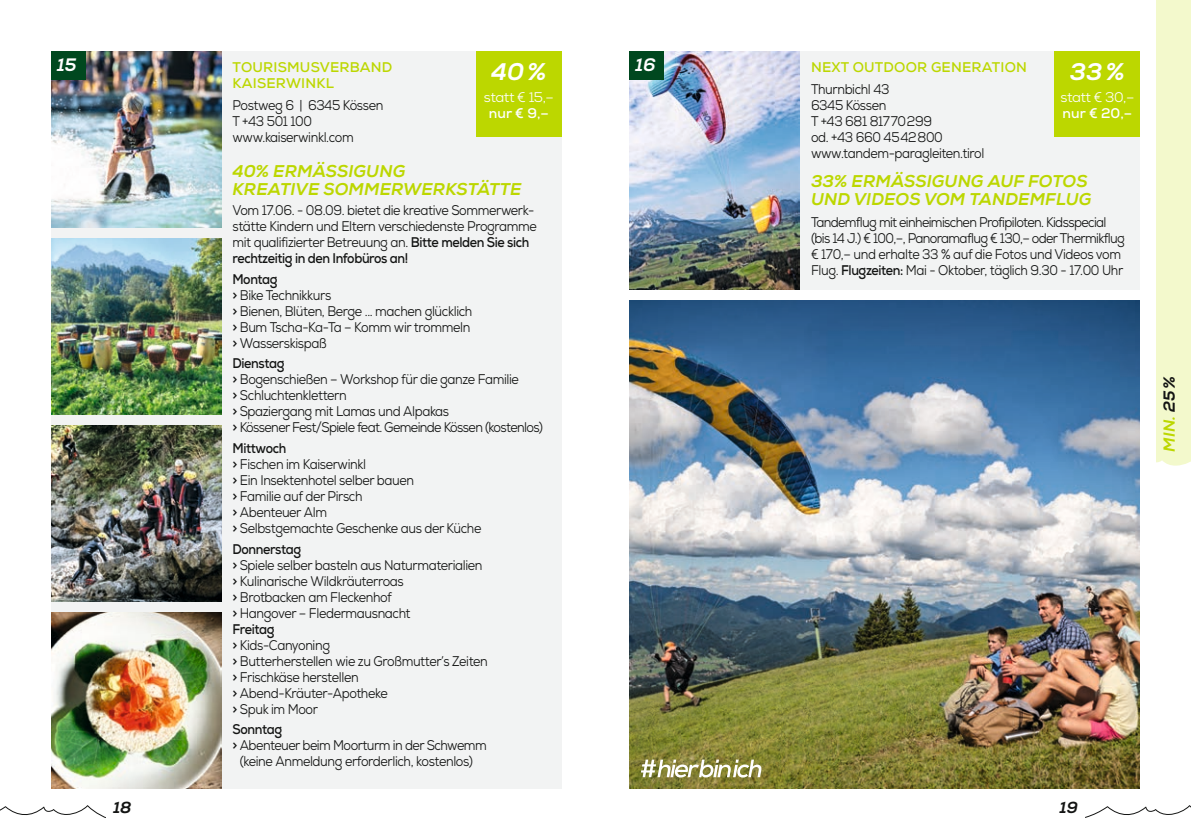
<style>
.page{position:relative;width:1191px;height:840px;background:#fff}
.page>*{position:absolute;margin:0;border:0;box-sizing:border-box;transform-origin:0 0}
.t1{font:italic 800 24px "Nexa";color:#fff}
.t2{font:italic 800 18px "Nexa";color:#fff}
.t3{font:italic 800 17px/18px "Nexa";letter-spacing:.005em;color:#bcd700}
.t4{font:italic 800 16px "Nexa";color:#bcd700}
.t5{font:italic 800 16px "Nexa";color:#131413}
.t6{font:14px/16px "Nexa";letter-spacing:-.03em;color:#131413;scale:.9 1}
.t7{font:14px/16px "Nexa";letter-spacing:-.05em;color:#131413;scale:.9 1}
.t8{font:700 14px/16px "Nexa";letter-spacing:.015em;color:#bcd700}
.t9{font:14px "Nexa";letter-spacing:-.03em;color:#fff}
.t10{font:700 14px "Nexa";color:#fff}
.t11{font:700 14px "Nexa";letter-spacing:-.03em;color:#131413;scale:.9 1}
.s1{font-weight:700}
.s2{color:#131413}
</style>
<div class="page">
<svg style="left:1085px;top:805px;width:106px;height:12px"></svg>
<div style="left:1157px;top:0;width:34px;height:468px;background:#f3f9cc"></div>
<svg style="left:1157px;top:460px;width:34px;height:8px"></svg>
<svg style="left:0;top:805px;width:106px;height:12px"></svg>
<div style="left:51px;top:51px;width:510px;height:737px;background:#f2f3f3"></div>
<img style="left:51px;top:51px;width:170px;height:176px">
<img style="left:51px;top:238px;width:170px;height:176px">
<img style="left:51px;top:425px;width:170px;height:176px">
<img style="left:51px;top:612px;width:170px;height:176px">
<div style="left:476px;top:51px;width:85px;height:85px;background:#bcd700"></div>
<div style="left:51px;top:51px;width:34px;height:28px;background:#00481f"></div>
<img style="left:629px;top:300px;width:511px;height:488px">
<svg style="left:641px;top:759px;width:120px;height:18px"></svg>
<div style="left:629px;top:51px;width:511px;height:238px;background:#f2f3f3"></div>
<div style="left:1054px;top:51px;width:86px;height:85px;background:#bcd700"></div>
<img style="left:629px;top:51px;width:170px;height:238px">
<div style="left:629px;top:51px;width:34px;height:28px;background:#00481f"></div>
<p class="t2" style="left:635px;top:53px;width:22px">16</p>
<p class="t2" style="left:57px;top:53px;width:21px">15</p>
<h1 class="t1" style="left:1069px;top:57px;width:57px">33 %</h1>
<p class="t9" style="left:1060px;top:88px;width:75px">statt € 30,–</p>
<p class="t10" style="left:1062px;top:104px;width:71px">nur € 20,–</p>
<p class="t8" style="left:233px;top:59px;width:161px">TOURISMUSVERBAND<br>KAISERWINKL</p>
<p class="t6" style="left:232px;top:97px;width:169px">Postweg 6 | 6345 Kössen<br>T +43 501 100 www.kaiserwinkl.com</p>
<p class="t8" style="left:811px;top:59px;width:217px">NEXT OUTDOOR GENERATION</p>
<p class="t6" style="left:811px;top:81px;width:194px">Thurnbichl 43<br>6345 Kössen<br>T +43 681 817 70 299<br>od. +43 660 45 42 800 www.tandem-paragleiten.tirol</p>
<h1 class="t1" style="left:491px;top:57px;width:57px">40 %</h1>
<p class="t9" style="left:484px;top:88px;width:72px">statt € 15,–</p>
<p class="t10" style="left:489px;top:104px;width:61px">nur € 9,–</p>
<p class="t3" style="left:232px;top:162px;width:290px">40% ERMÄSSIGUNG<br>KREATIVE SOMMERWERKSTÄTTE</p>
<p class="t6" style="left:232px;top:202px;width:340px">Vom 17.06. - 08.09. bietet die kreative Sommerwerk&shy;stätte Kindern und Eltern verschiedenste Programme mit qualifizierter Betreuung an. <span class="s1">Bitte melden Sie sich rechtzeitig in den Infobüros an!</span></p>
<p class="t6" style="left:232px;top:271px;width:268px"><span class="s1">Montag<br>&gt;</span> Bike Technikkurs<br><span class="s1">&gt;</span> Bienen, Blüten, Berge ... machen glücklich <span class="s1">&gt;</span> Bum Tscha-Ka-Ta – Komm wir trommeln <span class="s1">&gt;</span> Wasserskispaß</p>
<p class="t6" style="left:232px;top:355px;width:346px"><span class="s1">Dienstag<br>&gt;</span> Bogenschießen – Workshop für die ganze Familie<br><span class="s1">&gt;</span> Schluchtenklettern<br><span class="s1">&gt;</span> Spaziergang mit Lamas und Alpakas<br><span class="s1">&gt;</span> Kössener Fest/Spiele feat. Gemeinde Kössen (kostenlos)</p>
<p class="t6" style="left:232px;top:440px;width:278px"><span class="s1">Mittwoch<br>&gt;</span> Fischen im Kaiserwinkl<br><span class="s1">&gt;</span> Ein Insektenhotel selber bauen<br><span class="s1">&gt;</span> Familie auf der Pirsch<br><span class="s1">&gt;</span> Abenteuer Alm<br><span class="s1">&gt;</span> Selbstgemachte Geschenke aus der Küche</p>
<p class="t6" style="left:232px;top:540px;width:285px"><span class="s1">Donnerstag<br>&gt;</span> Spiele selber basteln aus Naturmaterialien <span class="s1">&gt;</span> Kulinarische Wildkräuterroas<br><span class="s1">&gt;</span> Brotbacken am Fleckenhof<br><span class="s1">&gt;</span> Hangover – Fledermausnacht<br><span class="s1">Freitag<br>&gt;</span> Kids-Canyoning<br><span class="s1">&gt;</span> Butterherstellen wie zu Großmutter’s Zeiten <span class="s1">&gt;</span> Frischkäse herstellen<br><span class="s1">&gt;</span> Abend-Kräuter-Apotheke<br><span class="s1">&gt;</span> Spuk im Moor</p>
<p class="t11" style="left:232px;top:720px;width:57px">Sonntag</p>
<p class="t6" style="left:232px;top:737px;width:284px"><span class="s1">&gt;</span> Abenteuer beim Moorturm in der Schwemm</p>
<p class="t6" style="left:240px;top:753px;width:260px">(keine Anmeldung erforderlich, kostenlos)</p>
<p class="t3" style="left:811px;top:173px;width:282px">33% ERMÄSSIGUNG AUF FOTOS<br>UND VIDEOS VOM TANDEMFLUG</p>
<p class="t7" style="left:811px;top:214px;width:350px">Tandemflug mit einheimischen Profipiloten. Kidsspecial (bis 14 J.) € 100,–, Panoramaflug € 130,– oder Thermik flug € 170,– und erhalte 33 % auf die Fotos und Videos vom Flug. <span class="s1">Flugzeiten:</span> Mai - Oktober, täglich 9.30 - 17.00 Uhr</p>
<p class="t5" style="left:113px;top:797px;width:20px">18</p>
<p class="t5" style="left:1059px;top:797px;width:20px">19</p>
<p class="t4" style="left:1159px;top:452px;width:78px;rotate:-90deg">MIN. <span class="s2">25 %</span></p>
</div>
